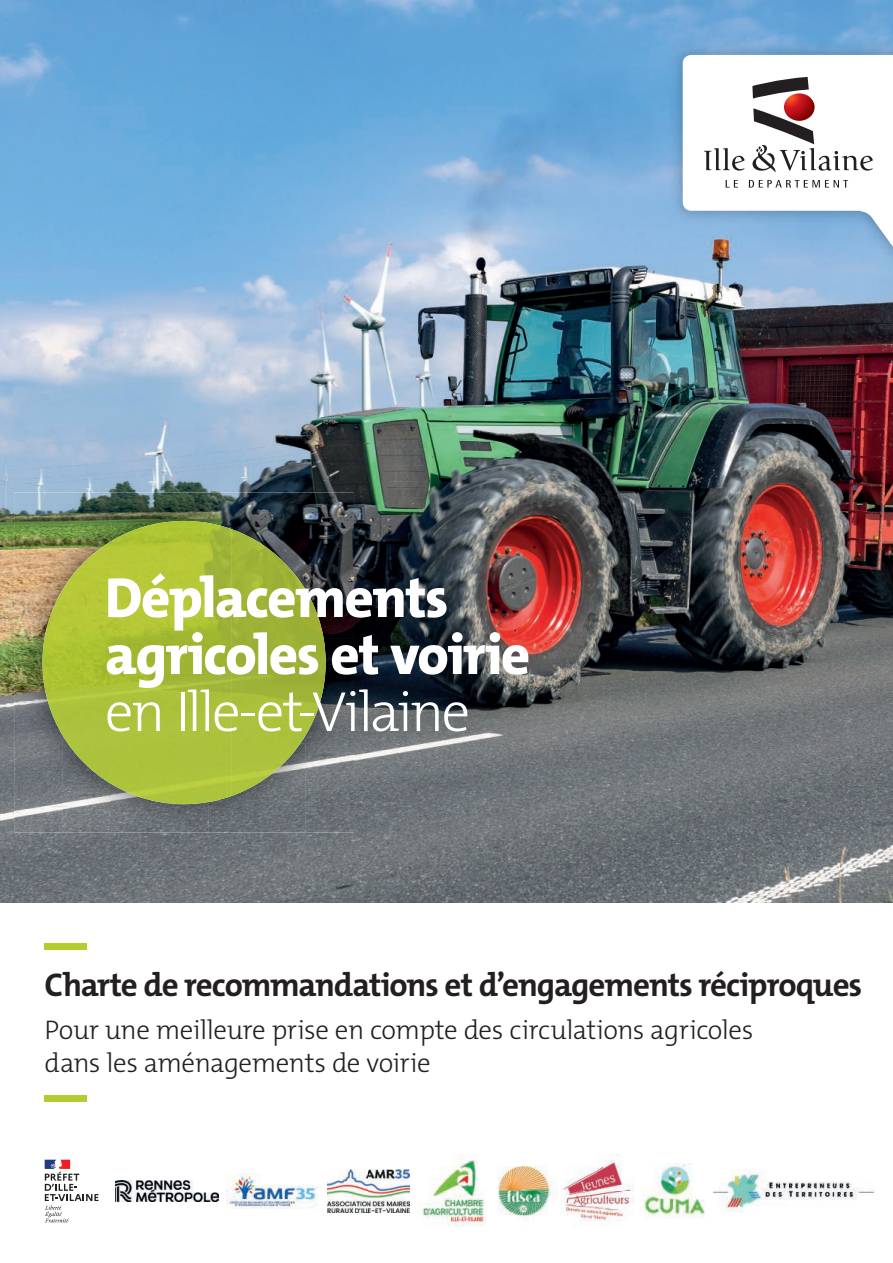
<style>
.page{position:relative;width:893px;height:1263px;background:#fff}
.page>*{position:absolute;margin:0;border:0;box-sizing:border-box;transform-origin:0 0}
.t1{font:800 57px/57px "The Mix C4 s";letter-spacing:-.03em;color:#fff}
.t2{font:300 57px "The Mix C4 s";letter-spacing:-.045em;color:#fff}
.t3{font:700 33px "The Mix C4 s";letter-spacing:-.035em;color:#231f20}
.t4{font:300 27px/33px "The Mix C4 s";letter-spacing:-.02em;color:#231f20}
</style>
<div class="page">
<img style="left:0;top:0;width:893px;height:903px">
<img style="left:668px;top:41px;width:225px;height:230px">
<svg style="left:683px;top:55px;width:210px;height:202px"></svg>
<div style="left:45px;top:943px;width:42px;height:7px;background:#b4cc2e"></div>
<div style="left:45px;top:1095px;width:42px;height:7px;background:#b4cc2e"></div>
<img style="left:327px;top:1169px;width:82px;height:44px">
<img style="left:561px;top:1154px;width:73px;height:67px">
<img style="left:226px;top:1173px;width:93px;height:36px">
<img style="left:421px;top:1154px;width:65px;height:73px">
<img style="left:643px;top:1164px;width:62px;height:54px">
<img style="left:115px;top:1180px;width:104px;height:22px">
<svg style="left:45px;top:1160px;width:53px;height:62px"></svg>
<img style="left:498px;top:1166px;width:59px;height:51px">
<img style="left:14px;top:493px;width:146px;height:96px">
<img style="left:160px;top:493px;width:194px;height:48px">
<img style="left:326px;top:541px;width:28px;height:48px">
<img style="left:14px;top:589px;width:48px;height:243px">
<img style="left:306px;top:589px;width:48px;height:243px">
<img style="left:62px;top:804px;width:49px;height:28px">
<img style="left:257px;top:796px;width:49px;height:36px">
<img style="left:111px;top:804px;width:49px;height:28px">
<img style="left:209px;top:796px;width:48px;height:36px">
<img style="left:160px;top:804px;width:49px;height:28px">
<img style="left:42px;top:521px;width:190px;height:189px">
<img style="left:231px;top:529px;width:95px;height:267px">
<img style="left:50px;top:710px;width:182px;height:94px">
<img style="left:713px;top:1169px;width:162px;height:43px">
<h1 class="t1" style="left:105px;top:570px;width:427px">Déplacements agricoles et voirie</h1>
<h1 class="t2" style="left:105px;top:675px;width:367px">en Ille-et-Vilaine</h1>
<p class="t3" style="left:45px;top:963px;width:819px">Charte de recommandations et d’engagements réciproques</p>
<p class="t4" style="left:45px;top:1013px;width:710px">Pour une meilleure prise en compte des circulations agricoles dans les aménagements de voirie</p>
</div>
